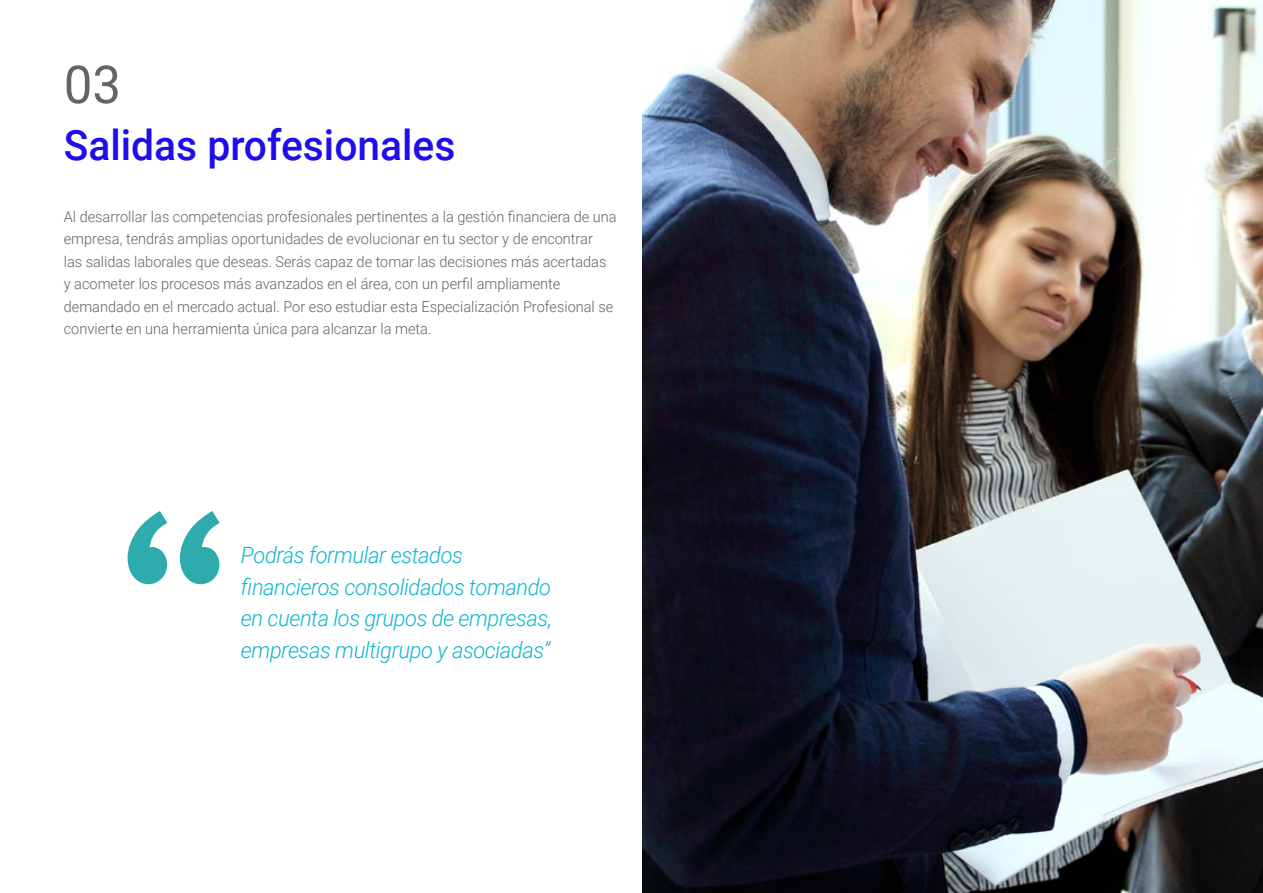
<style>
.page{position:relative;width:1263px;height:893px;background:#fff}
.page>*{position:absolute;margin:0;border:0;box-sizing:border-box;transform-origin:0 0}
.t1{font:52.5px "Roboto";color:#61646a}
.t2{font:500 42px "Roboto";color:#1f0dec}
.t3{font:italic 300 22.5px/31.5px "Roboto";letter-spacing:-.02em;color:#0fb6cf}
.t4{font:300 15px/22.5px "Roboto";color:#61646a}
</style>
<div class="page">
<img style="left:642px;top:0;width:621px;height:893px">
<svg style="left:128px;top:511px;width:92px;height:73px"></svg>
<h1 class="t1" style="left:64px;top:48px;width:59px">03</h1>
<h2 class="t2" style="left:64px;top:115px;width:393px">Salidas profesionales</h2>
<p class="t4" style="left:64px;top:205px;width:554px">Al desarrollar las competencias profesionales pertinentes a la gestión financiera de una empresa, tendrás amplias oportunidades de evolucionar en tu sector y de encontrar<br>las salidas laborales que deseas. Serás capaz de tomar las decisiones más acertadas y acometer los procesos más avanzados en el área, con un perfil ampliamente demandado en el mercado actual. Por eso estudiar esta Especialización Profesional se convierte en una herramienta única para alcanzar la meta.</p>
<h3 class="t3" style="left:241px;top:539px;width:313px">Podrás formular estados financieros consolidados tomando en cuenta los grupos de empresas, empresas multigrupo y asociadas”</h3>
</div>
